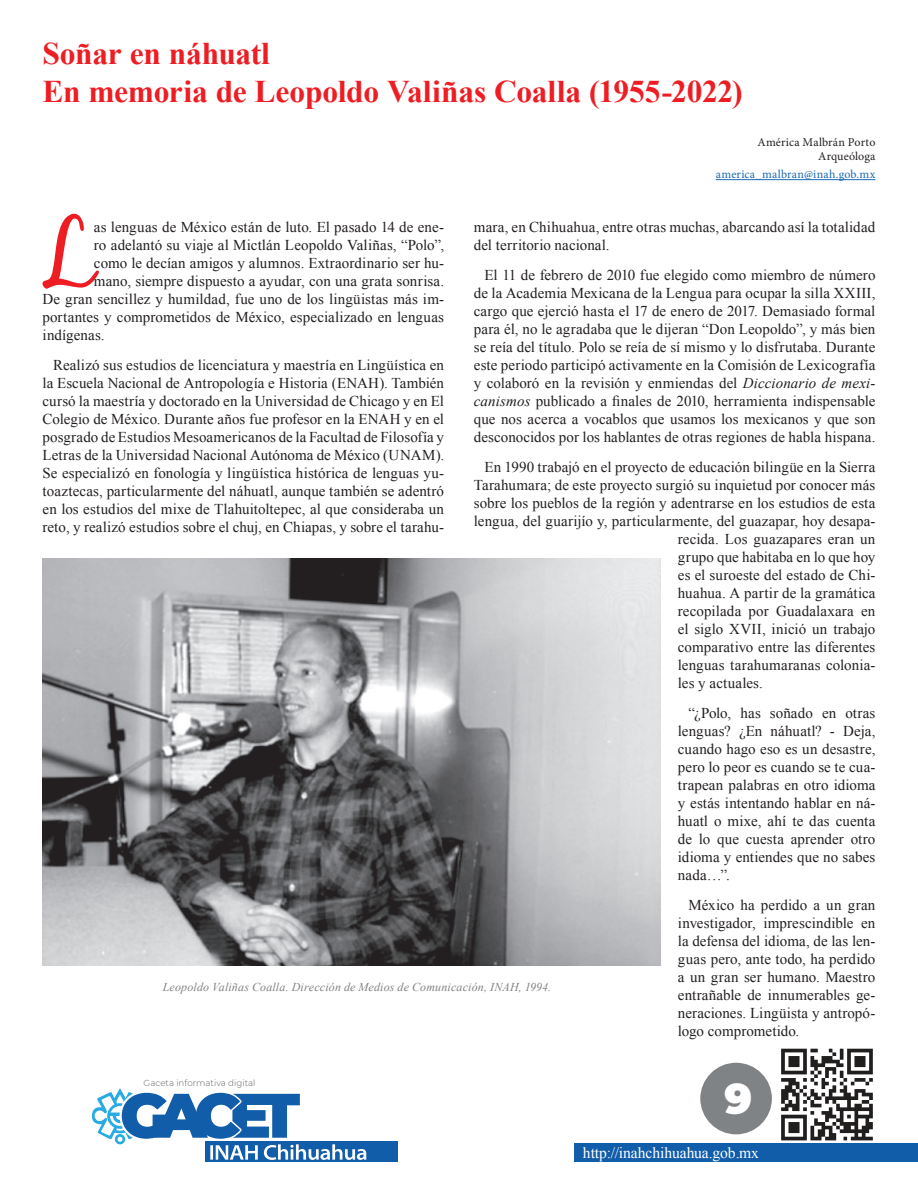
<style>
.page{position:relative;width:918px;height:1188px;background:#fff}
.page>*{position:absolute;margin:0;border:0;box-sizing:border-box;transform-origin:0 0}
.t1{font:93.9px "Black Jack";color:#ee1d23}
.t2{font:900 42px "Montserrat";color:#fff}
.t3{font:700 31.5px/37.8px "Times New Roman";letter-spacing:-.01em;color:#ee1d23}
.t4{font:15.6px "Times New Roman";color:#fff}
.t5{font:15px/18px "Times New Roman";letter-spacing:.005em;color:#231f20;text-align:justify}
.t6{font:italic 12px "Times New Roman";letter-spacing:.015em;color:#808285}
.t7{font:12px/14.4px "Minion Pro";letter-spacing:.01em;color:#231f20;text-align:right}
.t8{font:12px "Minion Pro";letter-spacing:.015em;color:#1b69b4}
.t9{font:300 8.7px "Montserrat";color:#626364}
.s1{font-style:italic}
</style>
<div class="page">
<div style="left:205px;top:1141px;width:192px;height:21px;background:#125daa"></div>
<svg style="left:92px;top:1088px;width:274px;height:72px"></svg>
<div style="left:574px;top:1143px;width:344px;height:19px;background:#125daa"></div>
<div style="left:700px;top:1063px;width:72px;height:71px;background:#808385;border-radius:50%"></div>
<svg style="left:781px;top:1049px;width:92px;height:91px"></svg>
<hr style="left:716px;top:179px;width:159px;height:1px;background:#1b69b4">
<img style="left:43px;top:558px;width:618px;height:408px">
<h3 class="t3" style="left:43px;top:34px;width:701px">Soñar en náhuatl<br>En memoria de Leopoldo Valiñas Coalla (1955-2022)</h3>
<p class="t7" style="left:757px;top:135px;width:120px">América Malbrán Porto<br>Arqueóloga</p>
<p class="t8" style="left:716px;top:167px;width:161px">america_malbran@inah.gob.mx</p>
<h1 class="t1" style="left:40px;top:198px;width:55px">L</h1>
<p class="t5" style="left:94px;top:217px;width:352px">as lenguas de México están de luto. El pasado 14 de ene-</p>
<p class="t5" style="left:94px;top:235px;width:352px">ro adelantó su viaje al Mictlán Leopoldo Valiñas, “Polo”,</p>
<p class="t5" style="left:94px;top:253px;width:352px">como le decían amigos y alumnos. Extraordinario ser hu-</p>
<p class="t5" style="left:94px;top:271px;width:352px">mano, siempre dispuesto a ayudar, con una grata sonrisa.</p>
<p class="t5" style="left:43px;top:289px;width:403px">De gran sencillez y humildad, fue uno de los lingüistas más im-</p>
<p class="t5" style="left:43px;top:307px;width:403px">portantes y comprometidos de México, especializado en lenguas</p>
<p class="t5" style="left:43px;top:325px;width:64px">indígenas.</p>
<p class="t5" style="left:43px;top:355px;width:403px;text-indent:11px">Realizó sus estudios de licenciatura y maestría en Lingüística en la Escuela Nacional de Antropología e Historia (ENAH). También cursó la maestría y doctorado en la Universidad de Chicago y en El Colegio de México. Durante años fue profesor en la ENAH y en el posgrado de Estudios Mesoamericanos de la Facultad de Filosofía y Letras de la Universidad Nacional Autónoma de México (UNAM).<br>Se especializó en fonología y lingüística histórica de lenguas yu&shy;toaztecas, particularmente del náhuatl, aunque también se adentró en los estudios del mixe de Tlahuitoltepec, al que consideraba un reto, y realizó estudios sobre el chuj, en Chiapas, y sobre el tarahu-</p>
<p class="t5" style="left:474px;top:217px;width:403px">mara, en Chihuahua, entre otras muchas, abarcando así la totalidad del territorio nacional.</p>
<p class="t5" style="left:474px;top:265px;width:403px;text-indent:11px">El 11 de febrero de 2010 fue elegido como miembro de número de la Academia Mexicana de la Lengua para ocupar la silla XXIII, cargo que ejerció hasta el 17 de enero de 2017. Demasiado formal para él, no le agradaba que le dijeran “Don Leopoldo”, y más bien se reía del título. Polo se reía de sí mismo y lo disfrutaba. Durante este periodo participó activamente en la Comisión de Lexicografía y colaboró en la revisión y enmiendas del <span class="s1">Diccionario de mexi&shy;canismos</span> publicado a finales de 2010, herramienta indispensable que nos acerca a vocablos que usamos los mexicanos y que son desconocidos por los hablantes de otras regiones de habla hispana.</p>
<p class="t5" style="left:485px;top:457px;width:393px">En 1990 trabajó en el proyecto de educación bilingüe en la Sierra</p>
<p class="t5" style="left:474px;top:475px;width:403px">Tarahumara; de este proyecto surgió su inquietud por conocer más</p>
<p class="t5" style="left:474px;top:493px;width:403px">sobre los pueblos de la región y adentrarse en los estudios de esta</p>
<p class="t5" style="left:474px;top:511px;width:403px">lengua, del guarijío y, particularmente, del guazapar, hoy desapa-</p>
<p class="t5" style="left:678px;top:529px;width:199px">recida. Los guazapares eran un</p>
<p class="t5" style="left:678px;top:547px;width:199px">grupo que habitaba en lo que hoy</p>
<p class="t5" style="left:678px;top:565px;width:199px">es el suroeste del estado de Chi-</p>
<p class="t5" style="left:678px;top:583px;width:199px">huahua. A partir de la gramática</p>
<p class="t5" style="left:678px;top:601px;width:199px">recopilada por Guadalaxara en</p>
<p class="t5" style="left:678px;top:619px;width:199px">el siglo XVII, inició un trabajo</p>
<p class="t5" style="left:678px;top:637px;width:199px">comparativo entre las diferentes</p>
<p class="t5" style="left:678px;top:655px;width:199px">lenguas tarahumaranas colonia-</p>
<p class="t5" style="left:678px;top:673px;width:86px">les y actuales.</p>
<p class="t5" style="left:678px;top:703px;width:199px;text-indent:11px">“¿Polo, has soñado en otras lenguas? ¿En náhuatl? - Deja, cuando hago eso es un desastre, pero lo peor es cuando se te cua&shy;trapean palabras en otro idioma y estás intentando hablar en ná&shy;huatl o mixe, ahí te das cuenta de lo que cuesta aprender otro idioma y entiendes que no sabes nada…”.</p>
<p class="t5" style="left:678px;top:895px;width:199px;text-indent:11px">México ha perdido a un gran investigador, imprescindible en la defensa del idioma, de las len&shy;guas pero, ante todo, ha perdido a un gran ser humano. Maestro entrañable de innumerables ge&shy;neraciones. Lingüista y antropó&shy;logo comprometido.</p>
<p class="t6" style="left:163px;top:978px;width:390px">Leopoldo Valiñas Coalla. Dirección de Medios de Comunicación, INAH, 1994.</p>
<p class="t9" style="left:144px;top:1077px;width:113px">Gaceta informativa digital</p>
<h2 class="t2" style="left:724px;top:1068px;width:29px">9</h2>
<p class="t4" style="left:583px;top:1143px;width:177px">http://inahchihuahua.gob.mx</p>
</div>
